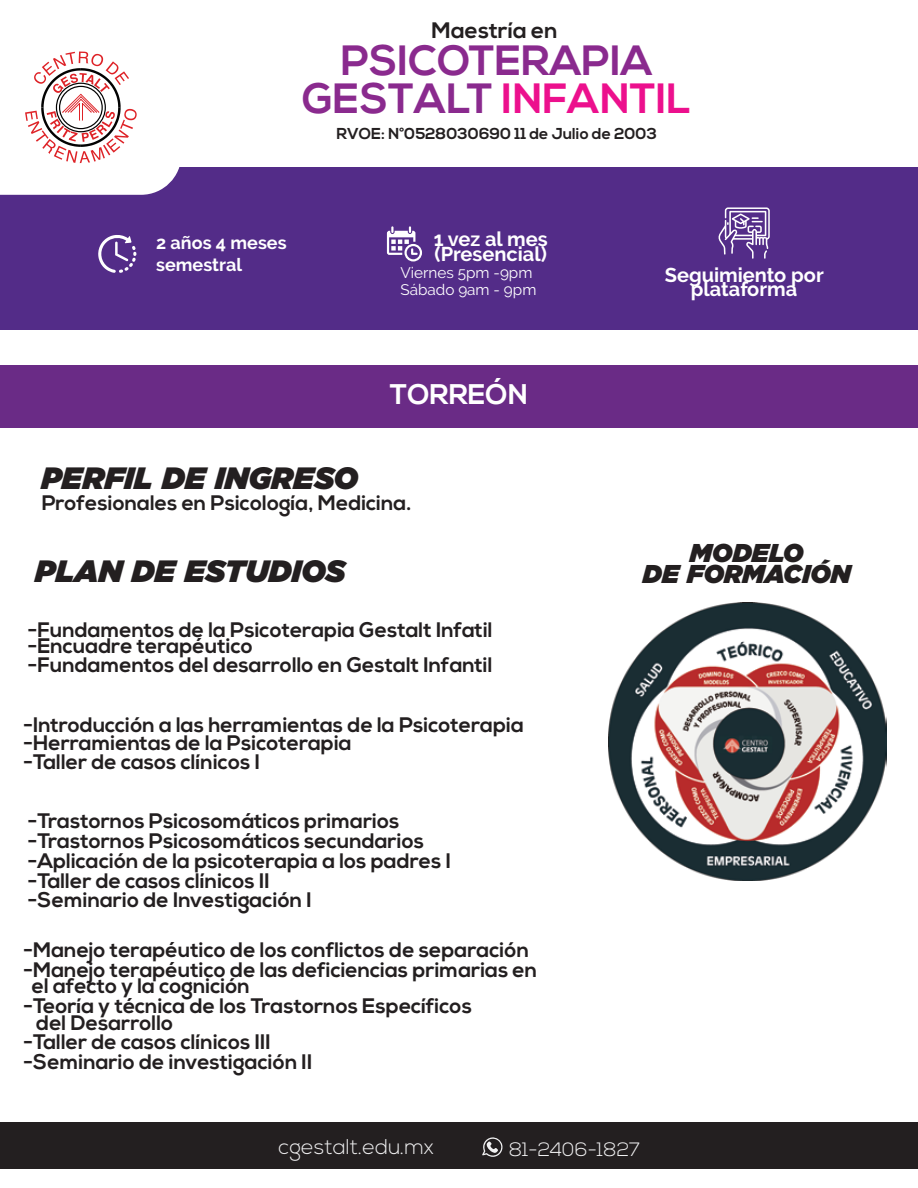
<style>
.page{position:relative;width:918px;height:1188px;background:#fff}
.page>*{position:absolute;margin:0;border:0;box-sizing:border-box;transform-origin:0 0}
.t1{font:700 42.3px/38.2px "Nexa";color:#8a2a8e;text-align:center}
.t2{font:italic 900 30.75px "Gotham";color:#231f20}
.t3{font:700 28.35px "Nexa";color:#fff}
.t4{font:italic 900 25.8px/21.5px "Gotham";color:#231f20;text-align:center}
.t5{font:700 22.35px "Nexa";color:#231f20}
.t6{font:300 21.3px "Nexa";color:#f1f1f2}
.t7{font:700 21px/19.8px "Nexa";color:#231f20}
.t8{font:700 19.95px/14.4px "Raleway";color:#fff}
.t9{font:300 19.35px "Nexa";color:#f1f1f2}
.t10{font:700 18px/21.6px "Raleway";color:#fff}
.t11{font:700 15.75px "Nexa";color:#231f20}
.t12{font:15.3px/16.5px "Raleway";color:#fff}
.s1{color:#ec108d}
</style>
<div class="page">
<div style="left:0;top:167px;width:918px;height:162px;background:#532c88"></div>
<div style="left:0;top:365px;width:918px;height:62px;background:#6a2b86"></div>
<div style="left:1px;top:1122px;width:917px;height:47px;background:#231f20"></div>
<svg style="left:482px;top:1137px;width:21px;height:20px"></svg>
<svg style="left:0;top:51px;width:180px;height:144px"></svg>
<img style="left:608px;top:602px;width:278px;height:278px">
<svg style="left:98px;top:235px;width:38px;height:38px"></svg>
<svg style="left:387px;top:226px;width:35px;height:35px"></svg>
<svg style="left:718px;top:207px;width:52px;height:52px"></svg>
<p class="t5" style="left:431px;top:17px;width:128px">Maestría en</p>
<h1 class="t1" style="left:302px;top:43px;width:391px">PSICOTERAPIA<br>GESTALT <span class="s1">INFANTIL</span></h1>
<p class="t11" style="left:336px;top:125px;width:322px">RVOE: N°0528030690 11 de Julio de 2003</p>
<p class="t10" style="left:156px;top:232px;width:132px">2 años 4 meses semestral</p>
<p class="t8" style="left:434px;top:232px;width:115px">1 vez al mes (Presencial)</p>
<p class="t12" style="left:400px;top:265px;width:138px">Viernes 5pm -9pm<br>Sábado 9am - 9pm</p>
<p class="t8" style="left:665px;top:268px;width:160px;text-align:center">Seguimiento por plataforma</p>
<h3 class="t3" style="left:390px;top:378px;width:140px">TORREÓN</h3>
<h2 class="t2" style="left:41px;top:456px;width:318px">PERFIL DE INGRESO</h2>
<p class="t7" style="left:42px;top:494px;width:371px">Profesionales en Psicología, Medicina.</p>
<h2 class="t2" style="left:35px;top:549px;width:312px">PLAN DE ESTUDIOS</h2>
<p class="t7" style="left:28px;top:622px;width:466px;line-height:16.6px">-Fundamentos de la Psicoterapia Gestalt Infatil -Encuadre terapéutico</p>
<p class="t7" style="left:28px;top:655px;width:466px">-Fundamentos del desarrollo en Gestalt Infantil</p>
<p class="t7" style="left:23px;top:707px;width:502px;line-height:37.2px">-Introducción a las herramientas de la Psicoterapia -Taller de casos clínicos I</p>
<p class="t7" style="left:23px;top:733px;width:330px">-Herramientas de la Psicoterapia</p>
<p class="t7" style="left:28px;top:812px;width:425px">-Trastornos Psicosomáticos primarios -Trastornos Psicosomáticos secundarios -Aplicación de la psicoterapia a los padres I -Taller de casos clínicos II<br>-Seminario de Investigación I</p>
<p class="t7" style="left:23px;top:941px;width:515px">-Manejo terapéutico de los conflictos de separación -Manejo terapéutico de las deficiencias primarias en</p>
<p class="t7" style="left:23px;top:977px;width:450px;text-indent:8px">el afecto y la cognición<br>-Teoría y técnica de los Trastornos Específicos</p>
<p class="t7" style="left:23px;top:1013px;width:290px;text-indent:13px">del Desarrollo<br>-Taller de casos clínicos III -Seminario de investigación II</p>
<p class="t4" style="left:643px;top:542px;width:210px">MODELO<br>DE FORMACIÓN</p>
<p class="t6" style="left:279px;top:1134px;width:157px">cgestalt.edu.mx</p>
<p class="t9" style="left:509px;top:1138px;width:133px">81-2406-1827</p>
</div>
